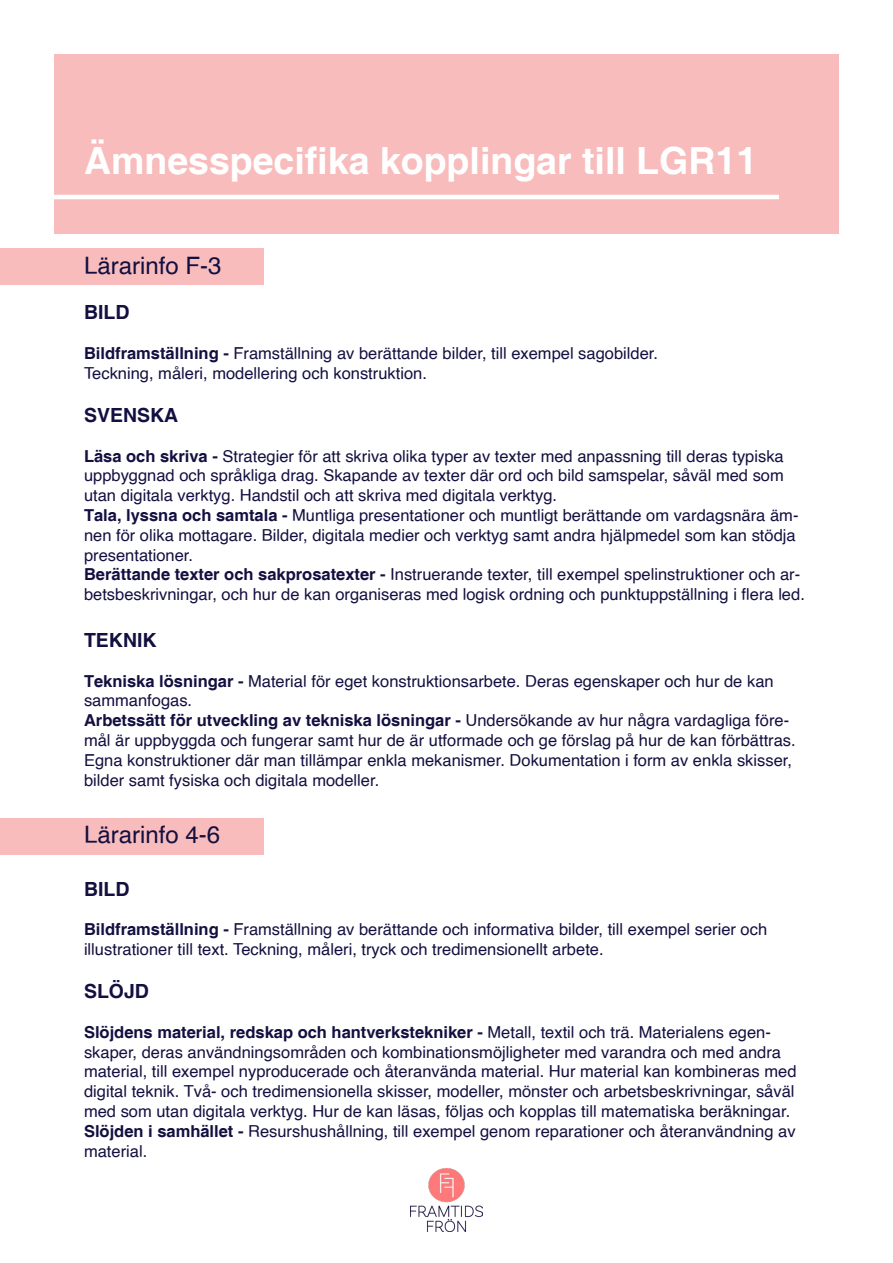
<style>
.page{position:relative;width:893px;height:1263px;background:#fff}
.page>*{position:absolute;margin:0;border:0;box-sizing:border-box;transform-origin:0 0}
.t1{font:700 37.5px "Helvetica";color:#fff}
.t2{font:24px "Helvetica";color:#130f40}
.t3{font:700 19.5px "Helvetica";color:#130f40}
.t4{font:16.5px/19.8px "Helvetica";color:#130f40}
.s1{font-weight:700}
</style>
<div class="page">
<div style="left:0;top:249px;width:264px;height:36px;background:#f8bcbc"></div>
<div style="left:0;top:819px;width:264px;height:36px;background:#f8bcbc"></div>
<div style="left:54px;top:54px;width:785px;height:180px;background:#f8bcbc"></div>
<hr style="left:54px;top:195px;width:725px;height:4px;background:#fff">
<img style="left:411px;top:1168px;width:71px;height:64px">
<p class="t1" style="left:84px;top:138px;width:675px">Ämnesspecifika kopplingar till LGR11</p>
<p class="t2" style="left:84px;top:247px;width:139px">Lärarinfo F-3</p>
<p class="t3" style="left:84px;top:301px;width:47px">BILD</p>
<p class="t4" style="left:84px;top:344px;width:576px"><span class="s1">Bildframställning -</span> Framställning av berättande bilder, till exempel sagobilder.</p>
<p class="t4" style="left:84px;top:364px;width:344px">Teckning, måleri, modellering och konstruktion.</p>
<p class="t3" style="left:84px;top:403px;width:96px">SVENSKA</p>
<p class="t4" style="left:84px;top:446px;width:701px;text-align:justify"><span class="s1">Läsa och skriva -</span> Strategier för att skriva olika typer av texter med anpassning till deras typiska uppbyggnad och språkliga drag. Skapande av texter där ord och bild samspelar, såväl med som utan digitala verktyg. Handstil och att skriva med digitala verktyg.</p>
<p class="t4" style="left:84px;top:506px;width:716px"><span class="s1">Tala, lyssna och samtala -</span> Muntliga presentationer och muntligt berättande om vardagsnära äm&shy;nen för olika mottagare. Bilder, digitala medier och verktyg samt andra hjälpmedel som kan stödja presentationer.</p>
<p class="t4" style="left:84px;top:565px;width:722px"><span class="s1">Berättande texter och sakprosatexter -</span> Instruerande texter, till exempel spelinstruktioner och ar&shy;betsbeskrivningar, och hur de kan organiseras med logisk ordning och punktuppställning i flera led.</p>
<p class="t3" style="left:84px;top:628px;width:74px">TEKNIK</p>
<p class="t4" style="left:84px;top:671px;width:691px"><span class="s1">Tekniska lösningar -</span> Material för eget konstruktionsarbete. Deras egenskaper och hur de kan sammanfogas.</p>
<p class="t4" style="left:84px;top:711px;width:713px"><span class="s1">Arbetssätt för utveckling av tekniska lösningar -</span> Undersökande av hur några vardagliga före&shy;mål är uppbyggda och fungerar samt hur de är utformade och ge förslag på hur de kan förbättras.</p>
<p class="t4" style="left:84px;top:751px;width:709px">Egna konstruktioner där man tillämpar enkla mekanismer. Dokumentation i form av enkla skisser, bilder samt fysiska och digitala modeller.</p>
<p class="t2" style="left:84px;top:816px;width:138px">Lärarinfo 4-6</p>
<p class="t3" style="left:84px;top:877px;width:47px">BILD</p>
<p class="t4" style="left:84px;top:920px;width:685px"><span class="s1">Bildframställning -</span> Framställning av berättande och informativa bilder, till exempel serier och illustrationer till text. Teckning, måleri, tryck och tredimensionellt arbete.</p>
<p class="t3" style="left:84px;top:979px;width:67px">SLÖJD</p>
<p class="t4" style="left:84px;top:1022px;width:714px"><span class="s1">Slöjdens material, redskap och hantverkstekniker -</span> Metall, textil och trä. Materialens egen&shy;skaper, deras användningsområden och kombinationsmöjligheter med varandra och med andra material, till exempel nyproducerade och återanvända material. Hur material kan kombineras med digital teknik. Två- och tredimensionella skisser, modeller, mönster och arbetsbeskrivningar, såväl med som utan digitala verktyg. Hur de kan läsas, följas och kopplas till matematiska beräkningar.</p>
<p class="t4" style="left:84px;top:1121px;width:713px"><span class="s1">Slöjden i samhället -</span> Resurshushållning, till exempel genom reparationer och återanvändning av material.</p>
</div>
